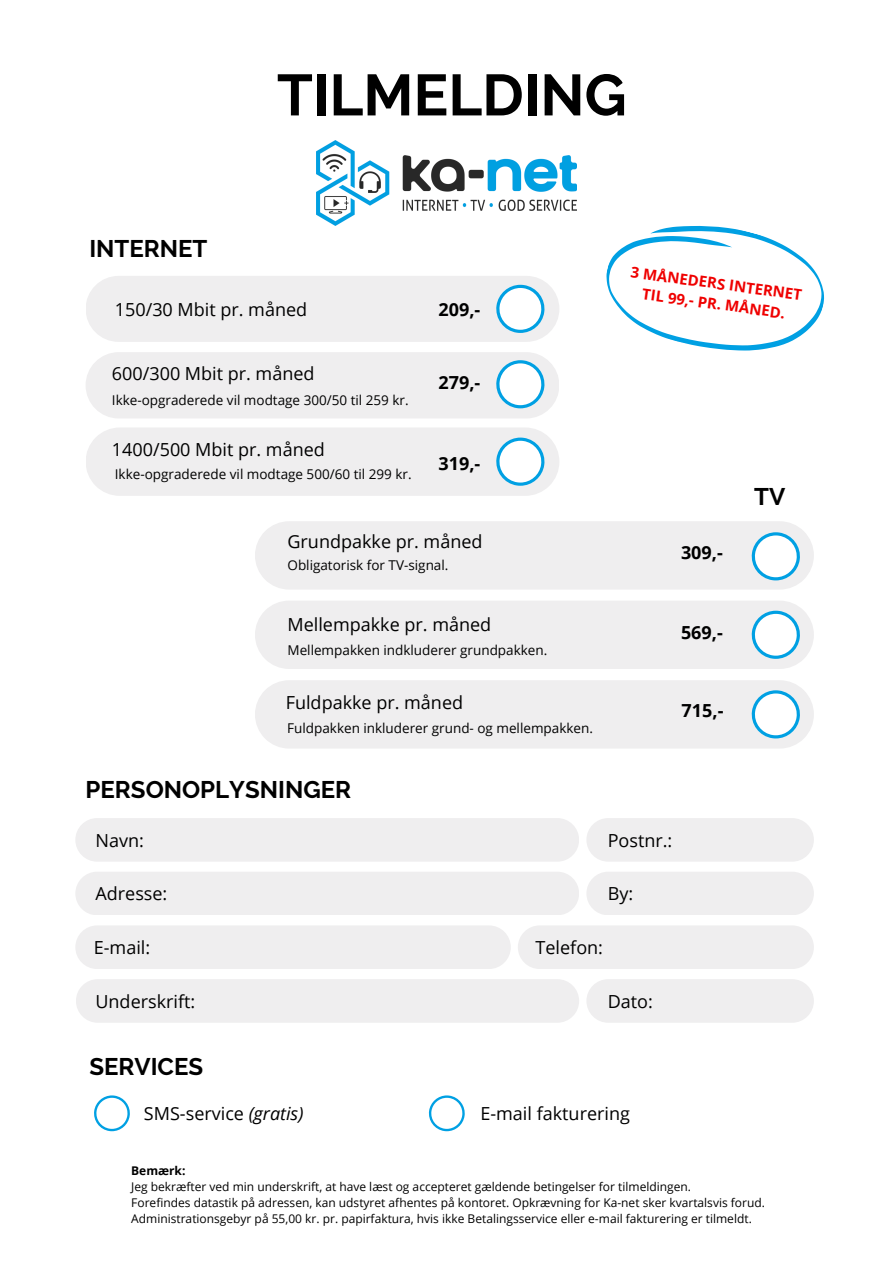
<style>
.page{position:relative;width:894px;height:1264px;background:#fff}
.page>*{position:absolute;margin:0;border:0;box-sizing:border-box;transform-origin:0 0}
.t1{font:700 57.9px "Raleway";color:#000}
.t2{font:700 24px "Raleway";color:#000}
.t3{font:18px "Open Sans";color:#000}
.t4{font:700 18px "Open Sans";color:#000}
.t5{font:700 15px/20.2px "Open Sans";color:#ef0000;text-align:center}
.t6{font:13.5px "Open Sans";color:#000}
.t7{font:12px "Open Sans";color:#000}
.t8{font:700 12px "Open Sans";color:#000}
.s1{font-style:italic}
</style>
<div class="page">
<div style="left:86px;top:276px;width:473px;height:66px;background:#efeeef;border-radius:33px"></div>
<div style="left:86px;top:352px;width:473px;height:66px;background:#efeeef;border-radius:33px"></div>
<div style="left:75px;top:818px;width:504px;height:43px;background:#efeeef;border-radius:22px"></div>
<svg style="left:606px;top:225px;width:218px;height:126px"></svg>
<img style="left:317px;top:141px;width:259px;height:84px">
<svg style="left:496px;top:285px;width:48px;height:48px"></svg>
<svg style="left:496px;top:360px;width:48px;height:48px"></svg>
<svg style="left:86px;top:428px;width:473px;height:68px"></svg>
<svg style="left:255px;top:521px;width:558px;height:68px"></svg>
<svg style="left:255px;top:601px;width:558px;height:68px"></svg>
<svg style="left:255px;top:680px;width:558px;height:68px"></svg>
<svg style="left:94px;top:1095px;width:36px;height:36px"></svg>
<svg style="left:429px;top:1095px;width:36px;height:36px"></svg>
<div style="left:586px;top:818px;width:227px;height:43px;background:#efeeef;border-radius:22px"></div>
<div style="left:586px;top:871px;width:227px;height:44px;background:#efeeef;border-radius:22px"></div>
<div style="left:75px;top:871px;width:504px;height:44px;background:#efeeef;border-radius:22px"></div>
<div style="left:75px;top:925px;width:435px;height:44px;background:#efeeef;border-radius:22px"></div>
<div style="left:76px;top:979px;width:503px;height:43px;background:#efeeef;border-radius:22px"></div>
<div style="left:586px;top:979px;width:227px;height:43px;background:#efeeef;border-radius:22px"></div>
<div style="left:517px;top:925px;width:296px;height:44px;background:#efeeef;border-radius:22px"></div>
<p class="t2" style="left:89px;top:234px;width:119px">INTERNET</p>
<h1 class="t1" style="left:277px;top:61px;width:351px">TILMELDING</h1>
<h2 class="t3" style="left:115px;top:296px;width:194px">150/30 Mbit pr. måned</h2>
<p class="t4" style="left:438px;top:296px;width:43px">209,-</p>
<p class="t5" style="left:632px;top:261px;width:174px;rotate:8deg">3 MÅNEDERS INTERNET<br>TIL 99,- PR. MÅNED.</p>
<h4 class="t3" style="left:112px;top:361px;width:204px">600/300 Mbit pr. måned</h4>
<h6 class="t6" style="left:112px;top:391px;width:298px">Ikke-opgraderede vil modtage 300/50 til 259 kr.</h6>
<h3 class="t3" style="left:112px;top:436px;width:214px">1400/500 Mbit pr. måned</h3>
<h3 class="t6" style="left:115px;top:465px;width:298px">Ikke-opgraderede vil modtage 500/60 til 299 kr.</h3>
<h2 class="t4" style="left:438px;top:369px;width:43px">279,-</h2>
<h4 class="t4" style="left:438px;top:450px;width:43px">319,-</h4>
<h6 class="t3" style="left:287px;top:528px;width:196px">Grundpakke pr. måned</h6>
<h4 class="t6" style="left:287px;top:556px;width:162px">Obligatorisk for TV-signal.</h4>
<h4 class="t3" style="left:287px;top:612px;width:205px">Mellempakke pr. måned</h4>
<p class="t6" style="left:287px;top:640px;width:261px">Mellempakken indkluderer grundpakken.</p>
<p class="t3" style="left:286px;top:690px;width:179px">Fuldpakke pr. måned</p>
<h3 class="t6" style="left:287px;top:718px;width:307px">Fuldpakken inkluderer grund- og mellempakken.</h3>
<h4 class="t4" style="left:680px;top:540px;width:43px">309,-</h4>
<h3 class="t4" style="left:680px;top:619px;width:43px">569,-</h3>
<h6 class="t4" style="left:681px;top:697px;width:43px">715,-</h6>
<h6 class="t2" style="left:86px;top:775px;width:267px">PERSONOPLYSNINGER</h6>
<p class="t3" style="left:95px;top:827px;width:50px">Navn:</p>
<h2 class="t3" style="left:607px;top:827px;width:66px">Postnr.:</h2>
<p class="t2" style="left:754px;top:482px;width:33px">TV</p>
<h4 class="t3" style="left:95px;top:881px;width:73px">Adresse:</h4>
<h4 class="t3" style="left:607px;top:881px;width:27px">By:</h4>
<h4 class="t3" style="left:94px;top:934px;width:58px">E-mail:</h4>
<h4 class="t3" style="left:95px;top:988px;width:101px">Underskrift:</h4>
<h4 class="t3" style="left:607px;top:988px;width:47px">Dato:</h4>
<h4 class="t3" style="left:535px;top:934px;width:69px">Telefon:</h4>
<h4 class="t2" style="left:89px;top:1052px;width:115px">SERVICES</h4>
<h3 class="t3" style="left:144px;top:1100px;width:161px">SMS-service <span class="s1">(gratis)</span></h3>
<p class="t3" style="left:480px;top:1100px;width:151px">E-mail fakturering</p>
<h5 class="t8" style="left:131px;top:1161px;width:56px">Bemærk:</h5>
<h4 class="t7" style="left:131px;top:1177px;width:561px">Jeg bekræfter ved min underskrift, at have læst og accepteret gældende betingelser for tilmeldingen.</h4>
<h6 class="t7" style="left:131px;top:1193px;width:635px">Forefindes datastik på adressen, kan udstyret afhentes på kontoret. Opkrævning for Ka-net sker kvartalsvis forud.</h6>
<h3 class="t7" style="left:131px;top:1209px;width:622px">Administrationsgebyr på 55,00 kr. pr. papirfaktura, hvis ikke Betalingsservice eller e-mail fakturering er tilmeldt.</h3>
</div>
